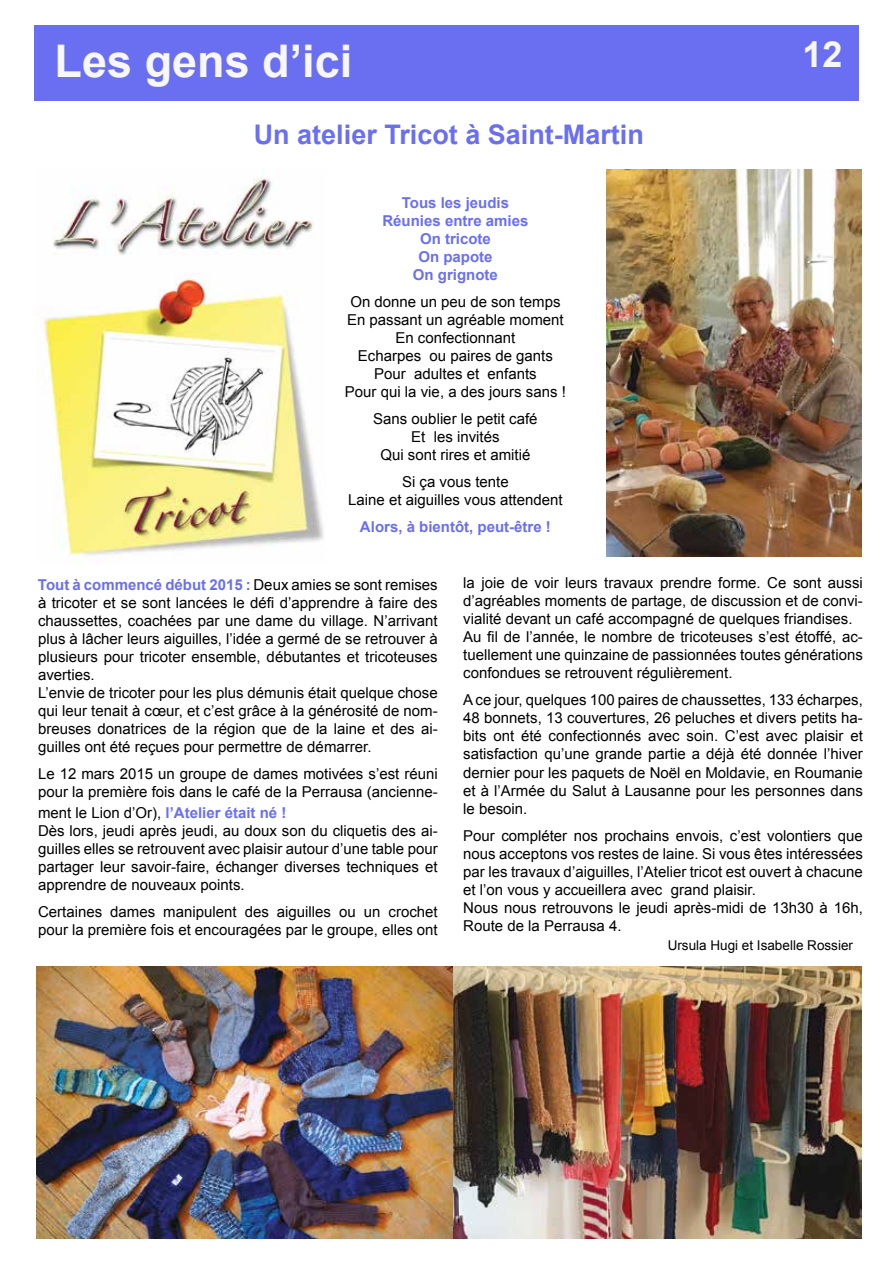
<style>
.page{position:relative;width:893px;height:1263px;background:#fff}
.page>*{position:absolute;margin:0;border:0;box-sizing:border-box;transform-origin:0 0}
.t1{font:700 45px "Arial";color:#f7f7f7}
.t2{font:700 36px "Arial";color:#f7f7f7}
.t3{font:700 27px "Arial";color:#6a6ff2}
.t4{font:15px/18px "Arial";color:#000}
.t5{font:700 15px/18px "Arial";color:#6a6ff2;text-align:center}
.t6{font:13.5px "Arial";color:#000}
.s1{font-weight:700;color:#6a6ff2}
</style>
<div class="page">
<div style="left:34px;top:26px;width:825px;height:75px;background:#6a6ff2"></div>
<img style="left:37px;top:169px;width:286px;height:390px">
<img style="left:607px;top:169px;width:255px;height:387px">
<img style="left:452px;top:966px;width:410px;height:272px">
<img style="left:37px;top:966px;width:415px;height:272px">
<h1 class="t1" style="left:55px;top:31px;width:299px">Les gens d’ici</h1>
<h3 class="t3" style="left:254px;top:117px;width:392px">Un atelier Tricot à Saint-Martin</h3>
<p class="t5" style="left:382px;top:194px;width:147px">Tous les jeudis<br>Réunies entre amies<br>On tricote<br>On papote<br>On grignote</p>
<p class="t4" style="left:345px;top:293px;width:222px;text-align:center">On donne un peu de son temps<br>En passant un agréable moment<br>En confectionnant<br>Echarpes ou paires de gants<br>Pour adultes et enfants<br>Pour qui la vie, a des jours sans !</p>
<p class="t4" style="left:373px;top:410px;width:166px;text-align:center">Sans oublier le petit café<br>Et les invités<br>Qui sont rires et amitié</p>
<p class="t4" style="left:348px;top:473px;width:216px;text-align:center">Si ça vous tente<br>Laine et aiguilles vous attendent</p>
<p class="t5" style="left:360px;top:518px;width:192px">Alors, à bientôt, peut-être !</p>
<h2 class="t2" style="left:802px;top:30px;width:42px">12</h2>
<p class="t4" style="left:38px;top:576px;width:401px"><span class="s1">Tout à commencé début 2015 :</span> Deux amies se sont remises à tricoter et se sont lancées le défi d’apprendre à faire des chaussettes, coachées par une dame du village. N’arrivant plus à lâcher leurs aiguilles, l’idée a germé de se retrouver à plusieurs pour tricoter ensemble, débutantes et tricoteuses averties.<br>L’envie de tricoter pour les plus démunis était quelque chose qui leur tenait à cœur, et c’est grâce à la générosité de nom&shy;breuses donatrices de la région que de la laine et des ai&shy;guilles ont été reçues pour permettre de démarrer.</p>
<p class="t4" style="left:38px;top:765px;width:401px">Le 12 mars 2015 un groupe de dames motivées s’est réuni pour la première fois dans le café de la Perrausa (ancienne-</p>
<p class="t4" style="left:38px;top:804px;width:401px">ment le Lion d’Or), <span class="s1">l’Atelier était né !<br></span>Dès lors, jeudi après jeudi, au doux son du cliquetis des ai&shy;guilles elles se retrouvent avec plaisir autour d’une table pour partager leur savoir-faire, échanger diverses techniques et apprendre de nouveaux points.</p>
<p class="t4" style="left:38px;top:903px;width:401px">Certaines dames manipulent des aiguilles ou un crochet pour la première fois et encouragées par le groupe, elles ont</p>
<p class="t4" style="left:463px;top:574px;width:401px">la joie de voir leurs travaux prendre forme. Ce sont aussi d’agréables moments de partage, de discussion et de convi&shy;vialité devant un café accompagné de quelques friandises.<br>Au fil de l’année, le nombre de tricoteuses s’est étoffé, ac&shy;tuellement une quinzaine de passionnées toutes générations confondues se retrouvent régulièrement.</p>
<p class="t4" style="left:463px;top:691px;width:401px;text-align:justify">A ce jour, quelques 100 paires de chaussettes, 133 écharpes, 48 bonnets, 13 couvertures, 26 peluches et divers petits ha&shy;bits ont été confectionnés avec soin. C’est avec plaisir et satisfaction qu’une grande partie a déjà été donnée l’hiver dernier pour les paquets de Noël en Moldavie, en Roumanie et à l’Armée du Salut à Lausanne pour les personnes dans le besoin.</p>
<p class="t4" style="left:463px;top:826px;width:401px">Pour compléter nos prochains envois, c’est volontiers que nous acceptons vos restes de laine. Si vous êtes intéressées par les travaux d’aiguilles, l’Atelier tricot est ouvert à chacune et l’on vous y accueillera avec grand plaisir.<br>Nous nous retrouvons le jeudi après-midi de 13h30 à 16h, Route de la Perrausa 4.</p>
<p class="t6" style="left:668px;top:936px;width:187px">Ursula Hugi et Isabelle Rossier</p>
</div>
